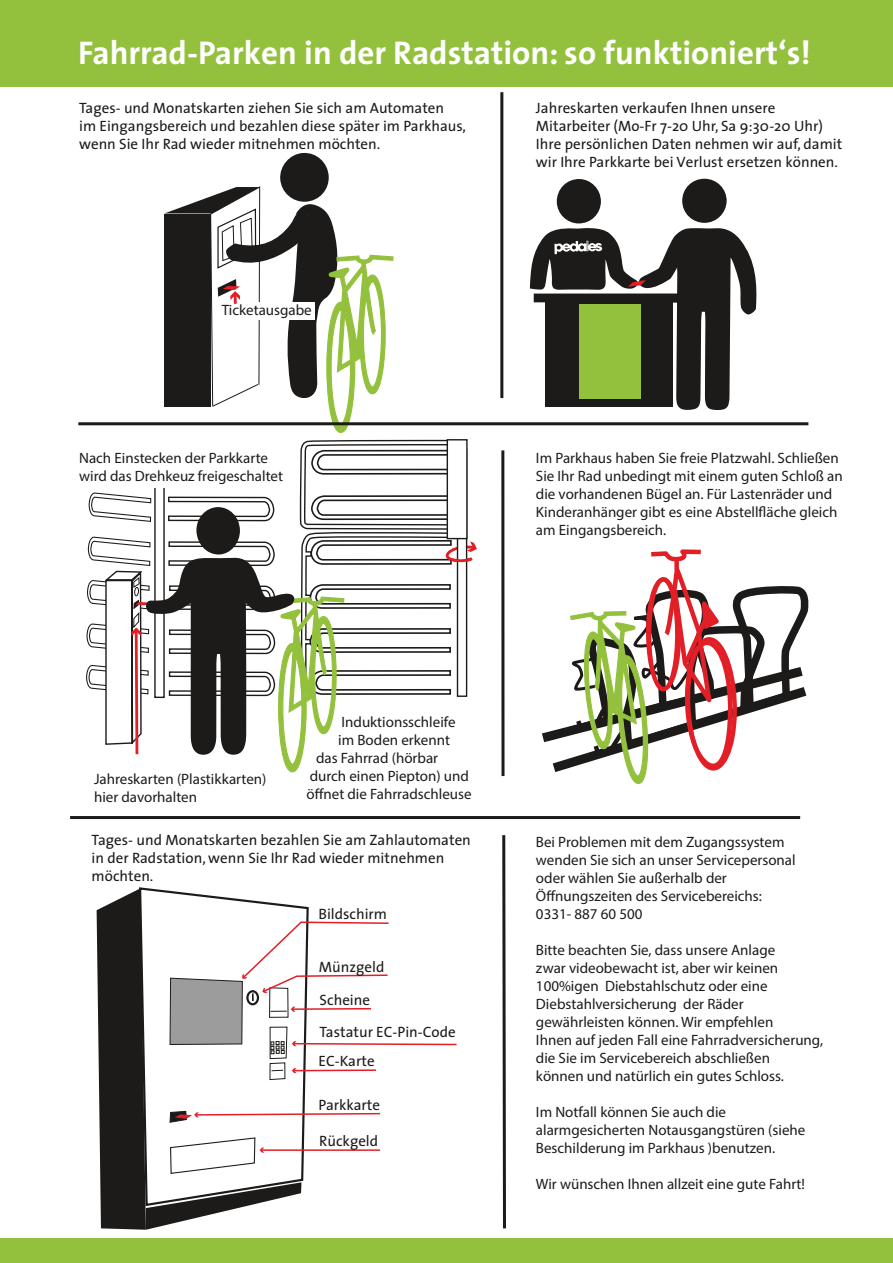
<style>
.page{position:relative;width:893px;height:1263px;background:#fff}
.page>*{position:absolute;margin:0;border:0;box-sizing:border-box;transform-origin:0 0}
.t1{font:700 33px "The Sans";color:#fff}
.t2{font:15px/18px "Myriad Pro";color:#1c1b1a}
.t3{font:15px/18px "The Sans";color:#1c1b1a}
</style>
<div class="page">
<div style="left:0;top:0;width:892px;height:86px;background:#94c13d"></div>
<svg style="left:85px;top:86px;width:392px;height:687px"></svg>
<div style="left:53px;top:437px;width:245px;height:51px;background:#fff"></div>
<div style="left:682px;top:179px;width:45px;height:44px;background:#1c1b1a;border-radius:50%"></div>
<div style="left:556px;top:179px;width:45px;height:44px;background:#1c1b1a;border-radius:50%"></div>
<svg style="left:530px;top:228px;width:227px;height:182px"></svg>
<svg style="left:97px;top:889px;width:360px;height:341px"></svg>
<hr style="left:78px;top:422px;width:730px;height:3px;background:#1c1b1a">
<hr style="left:500px;top:92px;width:3px;height:306px;background:#1c1b1a">
<hr style="left:70px;top:816px;width:730px;height:3px;background:#1c1b1a">
<svg style="left:502px;top:835px;width:4px;height:394px;background:#545353"></svg>
<hr style="left:501px;top:450px;width:3px;height:326px;background:#1c1b1a">
<svg style="left:542px;top:549px;width:267px;height:236px"></svg>
<div style="left:0;top:1239px;width:892px;height:24px;background:#94c13d"></div>
<h1 class="t1" style="left:78px;top:34px;width:734px">Fahrrad-Parken in der Radstation: so funktioniert‘s!</h1>
<p class="t3" style="left:79px;top:100px;width:388px">Tages- und Monatskarten ziehen Sie sich am Automaten<br>im Eingangsbereich und bezahlen diese später im Parkhaus, wenn Sie Ihr Rad wieder mitnehmen möchten.</p>
<p class="t2" style="left:222px;top:302px;width:92px">Ticketausgabe</p>
<p class="t2" style="left:79px;top:450px;width:205px">Nach Einstecken der Parkkarte wird das Drehkeuz freigeschaltet</p>
<p class="t3" style="left:536px;top:100px;width:308px">Jahreskarten verkaufen Ihnen unsere Mitarbeiter (Mo-Fr 7-20 Uhr, Sa 9:30-20 Uhr)<br>Ihre persönlichen Daten nehmen wir auf, damit wir Ihre Parkkarte bei Verlust ersetzen können.</p>
<p class="t2" style="left:536px;top:450px;width:308px">Im Parkhaus haben Sie freie Platzwahl. Schließen Sie Ihr Rad unbedingt mit einem guten Schloß an die vorhandenen Bügel an. Für Lastenräder und Kinderanhänger gibt es eine Abstellfläche gleich am Eingangsbereich.</p>
<p class="t2" style="left:341px;top:714px;width:115px">Induktionsschleife</p>
<p class="t2" style="left:338px;top:732px;width:113px">im Boden erkennt</p>
<p class="t2" style="left:316px;top:750px;width:124px">das Fahrrad (hörbar</p>
<p class="t2" style="left:310px;top:768px;width:161px">durch einen Piepton) und</p>
<p class="t2" style="left:306px;top:786px;width:167px">öffnet die Fahrradschleuse</p>
<p class="t2" style="left:94px;top:770px;width:174px">Jahreskarten (Plastikkarten) hier davorhalten</p>
<p class="t3" style="left:92px;top:833px;width:381px">Tages- und Monatskarten bezahlen Sie am Zahlautomaten in der Radstation, wenn Sie Ihr Rad wieder mitnehmen möchten.</p>
<p class="t3" style="left:318px;top:906px;width:70px">Bildschirm</p>
<p class="t3" style="left:319px;top:959px;width:67px">Münzgeld</p>
<p class="t3" style="left:319px;top:992px;width:52px">Scheine</p>
<p class="t3" style="left:319px;top:1024px;width:138px">Tastatur EC-Pin-Code</p>
<p class="t3" style="left:318px;top:1053px;width:57px">EC-Karte</p>
<p class="t3" style="left:318px;top:1097px;width:63px">Parkkarte</p>
<p class="t3" style="left:319px;top:1133px;width:61px">Rückgeld</p>
<p class="t2" style="left:536px;top:834px;width:261px">Bei Problemen mit dem Zugangssystem wenden Sie sich an unser Servicepersonal oder wählen Sie außerhalb der<br>Öffnungszeiten des Servicebereichs:<br>0331- 887 60 500</p>
<p class="t2" style="left:536px;top:942px;width:289px">Bitte beachten Sie, dass unsere Anlage<br>zwar videobewacht ist, aber wir keinen 100%igen Diebstahlschutz oder eine Diebstahlversicherung der Räder gewährleisten können. Wir empfehlen<br>Ihnen auf jeden Fall eine Fahrradversicherung, die Sie im Servicebereich abschließen<br>können und natürlich ein gutes Schloss.</p>
<p class="t2" style="left:536px;top:1104px;width:271px">Im Notfall können Sie auch die alarmgesicherten Notausgangstüren (siehe<br>Beschilderung im Parkhaus )benutzen.</p>
<p class="t2" style="left:536px;top:1176px;width:270px">Wir wünschen Ihnen allzeit eine gute Fahrt!</p>
</div>
